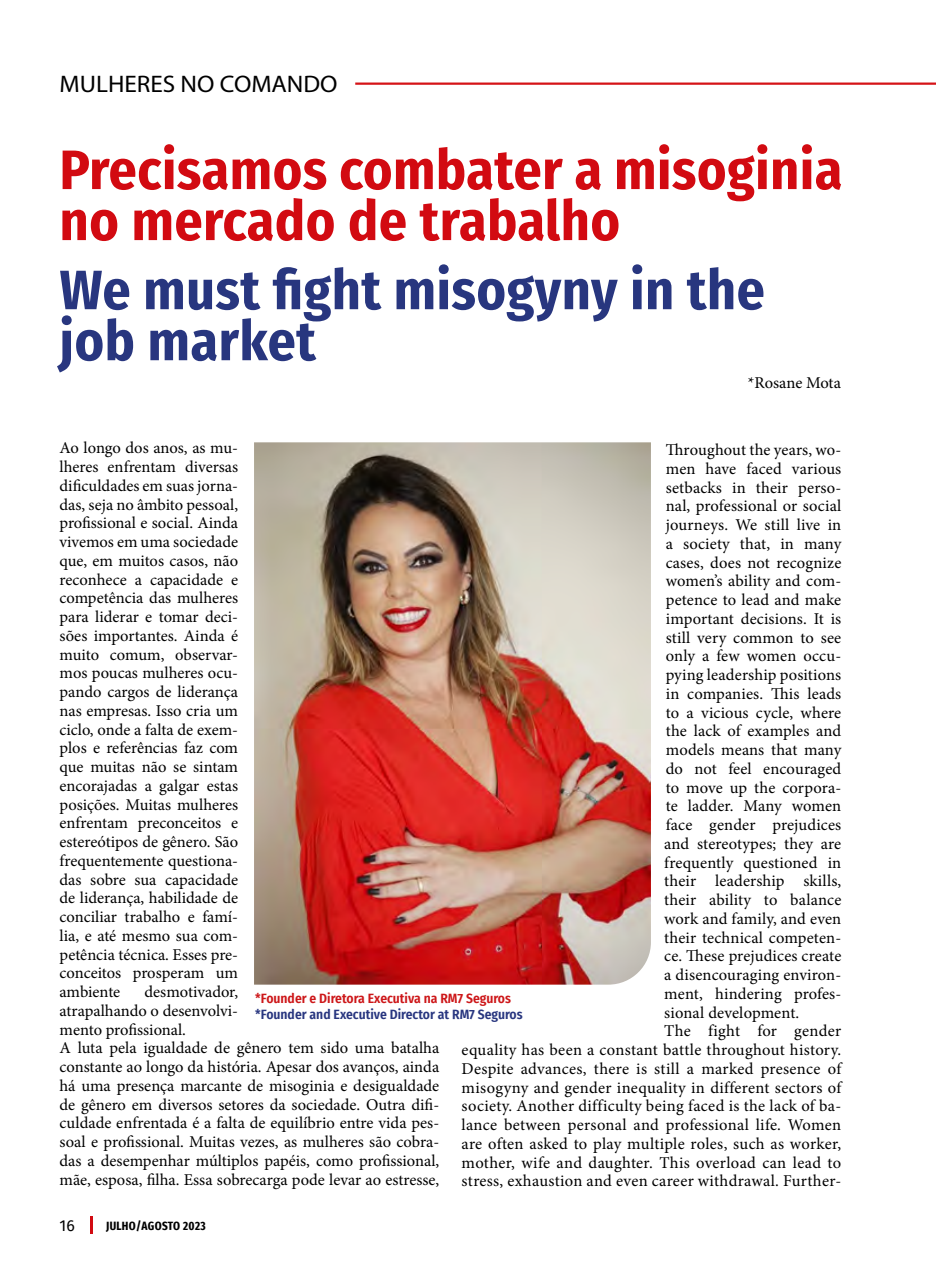
<style>
.page{position:relative;width:936px;height:1276px;background:#fff}
.page>*{position:absolute;margin:0;border:0;box-sizing:border-box;transform-origin:0 0}
.t1{font:700 55.5px/51px "Fira Sans Condensed";letter-spacing:.01em;color:#d20a11}
.t2{font:700 55.5px/51px "Fira Sans Condensed";letter-spacing:.01em;color:#28367f}
.t3{font:24px "Myriad Pro";color:#000;scale:1.05 1}
.t4{font:16.5px/18.8px "Minion Pro";letter-spacing:.005em;color:#000;text-align:justify}
.t5{font:15.75px "Fira Sans";color:#000}
.t6{font:600 13.5px "Fira Sans Condensed";color:#28367f}
.t7{font:600 13.5px "Fira Sans Condensed";color:#cd1719}
.t8{font:700 extra-condensed 12px "Fira Sans";letter-spacing:.03em;color:#000}
</style>
<div class="page">
<svg style="left:91px;top:1216px;width:2px;height:17px"></svg>
<hr style="left:355px;top:82px;width:580px;height:3px;background:#d51317">
<img style="left:254px;top:442px;width:397px;height:542px">
<h2 class="t3" style="left:60px;top:70px;width:266px">MULHERES NO COMANDO</h2>
<h1 class="t1" style="left:60px;top:140px;width:784px">Precisamos combater a misoginia no mercado de trabalho</h1>
<h1 class="t2" style="left:60px;top:261px;width:706px">We must fight misogyny in the job market</h1>
<p class="t4" style="left:747px;top:374px;width:95px">*Rosane Mota</p>
<p class="t4" style="left:60px;top:439px;width:180px">Ao longo dos anos, as mu&shy;lheres enfrentam diversas dificuldades em suas jorna&shy;das, seja no âmbito pessoal, profissional e social. Ainda vivemos em uma sociedade que, em muitos casos, não reconhece a capacidade e competência das mulheres para liderar e tomar deci&shy;sões importantes. Ainda é muito comum, observar&shy;mos poucas mulheres ocu&shy;pando cargos de liderança nas empresas. Isso cria um ciclo, onde a falta de exem&shy;plos e referências faz com que muitas não se sintam encorajadas a galgar estas posições. Muitas mulheres enfrentam preconceitos e estereótipos de gênero. São frequentemente questiona&shy;das sobre sua capacidade de liderança, habilidade de conciliar trabalho e famí&shy;lia, e até mesmo sua com&shy;petência técnica. Esses pre&shy;conceitos prosperam um ambiente</p>
<p class="t4" style="left:665px;top:440px;width:177px">Throughout the years, wo-</p>
<p class="t4" style="left:665px;top:459px;width:177px">men have faced various</p>
<p class="t4" style="left:665px;top:478px;width:177px">setbacks in their perso-</p>
<p class="t4" style="left:665px;top:497px;width:177px">nal, professional or social</p>
<p class="t4" style="left:665px;top:515px;width:177px">journeys. We still live in</p>
<p class="t4" style="left:665px;top:534px;width:177px">a society that, in many</p>
<p class="t4" style="left:665px;top:553px;width:177px">cases, does not recognize</p>
<p class="t4" style="left:665px;top:572px;width:177px">women’s ability and com-</p>
<p class="t4" style="left:665px;top:590px;width:177px">petence to lead and make</p>
<p class="t4" style="left:665px;top:609px;width:177px">important decisions. It is</p>
<p class="t4" style="left:665px;top:628px;width:177px">still very common to see</p>
<p class="t4" style="left:665px;top:647px;width:177px">only a few women occu-</p>
<p class="t4" style="left:665px;top:665px;width:177px">pying leadership positions</p>
<p class="t4" style="left:665px;top:684px;width:177px">in companies. This leads</p>
<p class="t4" style="left:665px;top:703px;width:177px">to a vicious cycle, where</p>
<p class="t4" style="left:665px;top:722px;width:177px">the lack of examples and</p>
<p class="t4" style="left:665px;top:740px;width:177px">models means that many</p>
<p class="t4" style="left:665px;top:759px;width:177px">do not feel encouraged</p>
<p class="t4" style="left:665px;top:778px;width:177px">to move up the corpora-</p>
<p class="t4" style="left:665px;top:797px;width:177px">te ladder. Many women</p>
<p class="t4" style="left:665px;top:815px;width:177px">face gender prejudices</p>
<p class="t4" style="left:664px;top:834px;width:178px">and stereotypes; they are</p>
<p class="t4" style="left:664px;top:853px;width:179px">frequently questioned in</p>
<p class="t4" style="left:664px;top:872px;width:179px">their leadership skills,</p>
<p class="t4" style="left:664px;top:890px;width:179px">their ability to balance</p>
<p class="t4" style="left:664px;top:909px;width:178px">work and family, and even</p>
<p class="t4" style="left:664px;top:928px;width:178px">their technical competen-</p>
<p class="t4" style="left:664px;top:947px;width:179px">ce. These prejudices create</p>
<p class="t4" style="left:664px;top:965px;width:178px">a disencouraging environ-</p>
<p class="t4" style="left:664px;top:984px;width:179px">ment, hindering profes-</p>
<p class="t4" style="left:664px;top:1003px;width:137px">sional development.</p>
<p class="t4" style="left:664px;top:1022px;width:178px">The fight for gender</p>
<p class="t4" style="left:461px;top:1040px;width:381px">equality has been a constant battle throughout history.</p>
<p class="t4" style="left:461px;top:1059px;width:381px">Despite advances, there is still a marked presence of</p>
<p class="t4" style="left:461px;top:1078px;width:381px">misogyny and gender inequality in different sectors of</p>
<p class="t4" style="left:461px;top:1097px;width:381px">society. Another difficulty being faced is the lack of ba-</p>
<p class="t4" style="left:461px;top:1115px;width:381px">lance between personal and professional life. Women</p>
<p class="t4" style="left:461px;top:1134px;width:381px">are often asked to play multiple roles, such as worker,</p>
<p class="t4" style="left:461px;top:1153px;width:381px">mother, wife and daughter. This overload can lead to</p>
<p class="t4" style="left:461px;top:1171px;width:381px">stress, exhaustion and even career withdrawal. Further-</p>
<p class="t4" style="left:60px;top:982px;width:381px;text-align:left;text-indent:85px">desmotivador,<br>atrapalhando o desenvolvi-<br>mento profissional.<br>A luta pela igualdade de gênero tem sido uma batalha constante ao longo da história. Apesar dos avanços, ainda há uma presença marcante de misoginia e desigualdade de gênero em diversos setores da sociedade. Outra difi&shy;culdade enfrentada é a falta de equilíbrio entre vida pes&shy;soal e profissional. Muitas vezes, as mulheres são cobra&shy;das a desempenhar múltiplos papéis, como profissional, mãe, esposa, filha. Essa sobrecarga pode levar ao estresse,</p>
<p class="t7" style="left:255px;top:987px;width:257px">*Founder e Diretora Executiva na RM7 Seguros</p>
<p class="t6" style="left:255px;top:1003px;width:269px">*Founder and Executive Director at RM7 Seguros</p>
<p class="t5" style="left:60px;top:1213px;width:17px">16</p>
<p class="t8" style="left:106px;top:1215px;width:101px">JULHO/AGOSTO 2023</p>
</div>
